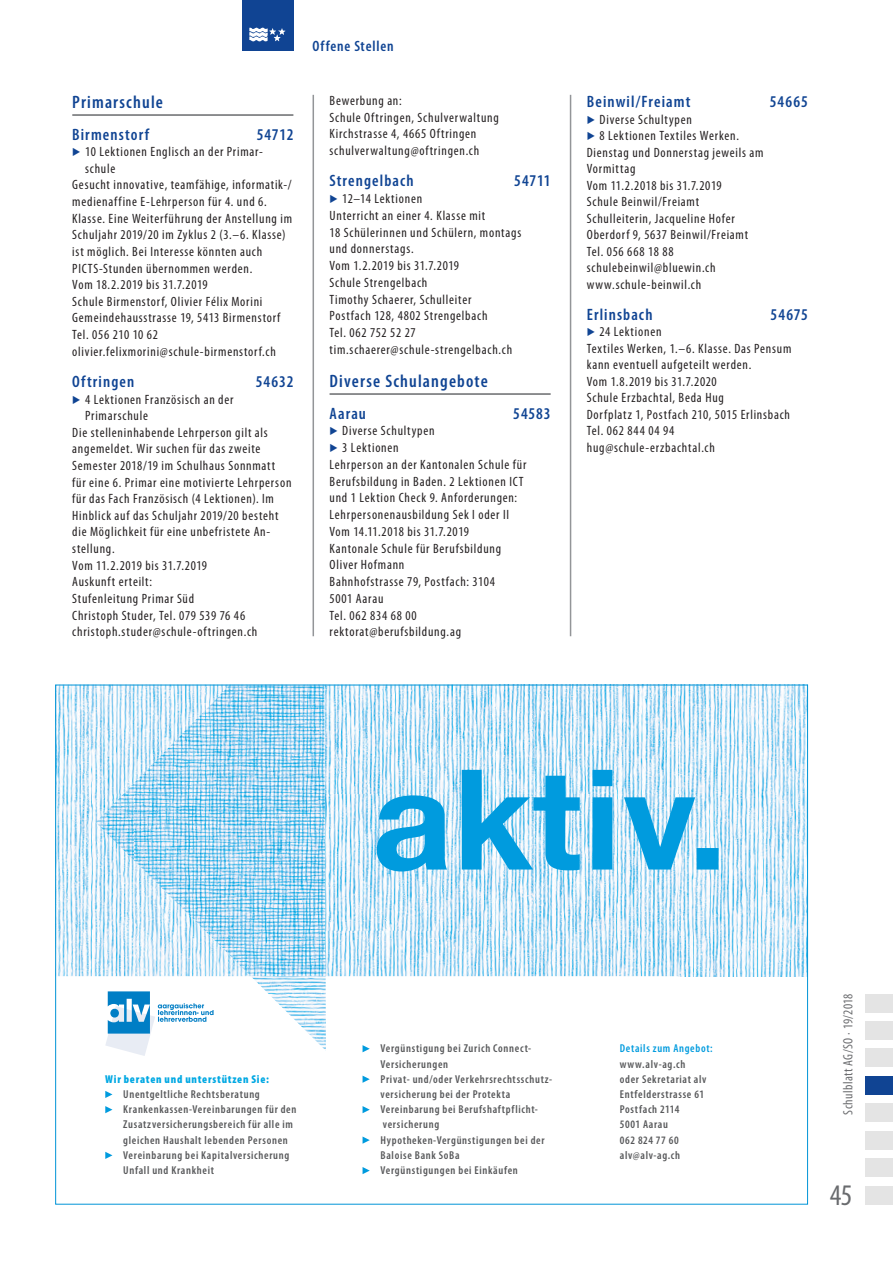
<style>
.page{position:relative;width:893px;height:1263px;background:#fff}
.page>*{position:absolute;margin:0;border:0;box-sizing:border-box;transform-origin:0 0}
.t1{font:condensed 30px "Myriad Pro";color:#696b6e}
.t2{font:600 condensed 18px "Myriad Pro";letter-spacing:.065em;color:#104493}
.t3{font:600 condensed 16.5px "Myriad Pro";letter-spacing:.065em;color:#104493}
.t4{font:600 condensed 15px "Myriad Pro";letter-spacing:.055em;color:#104493}
.t5{font:condensed 13.5px/16.8px "Myriad Pro";letter-spacing:.055em;color:#231f20}
.t6{font:condensed 13.5px "Myriad Pro";letter-spacing:.035em;color:#231f20}
.t7{font:condensed 13.5px "Myriad Pro";letter-spacing:.03em;color:#6c6d70}
.t8{font:600 condensed 11.4px/15.3px "Myriad Pro";letter-spacing:.06em;color:#57585a}
.t9{font:900 condensed 11.4px "Myriad Pro";letter-spacing:.065em;color:#00a8e3}
.t10{font:600 condensed 11.4px "Myriad Pro";letter-spacing:.06em;color:#009bde}
</style>
<div class="page">
<div style="left:242px;top:0;width:51px;height:51px;background:#104493"></div>
<div style="left:865px;top:1021px;width:28px;height:18px;background:#e4e4e4"></div>
<div style="left:865px;top:994px;width:28px;height:18px;background:#e4e4e4"></div>
<div style="left:865px;top:1048px;width:28px;height:19px;background:#e4e4e4"></div>
<div style="left:865px;top:1103px;width:28px;height:19px;background:#e4e4e4"></div>
<div style="left:865px;top:1131px;width:28px;height:18px;background:#e4e4e4"></div>
<div style="left:865px;top:1186px;width:28px;height:18px;background:#e4e4e4"></div>
<div style="left:865px;top:1158px;width:28px;height:19px;background:#e4e4e4"></div>
<svg style="left:249px;top:28px;width:36px;height:13px"></svg>
<div style="left:865px;top:1076px;width:28px;height:18px;background:#104493"></div>
<hr style="left:570px;top:95px;width:1px;height:541px;background:#939598">
<hr style="left:313px;top:95px;width:1px;height:541px;background:#939598">
<hr style="left:72px;top:114px;width:221px;height:2px;background:#696b6e">
<hr style="left:330px;top:393px;width:221px;height:2px;background:#696b6e">
<svg style="left:105px;top:1091px;width:7px;height:7px"></svg>
<svg style="left:105px;top:1106px;width:7px;height:7px"></svg>
<svg style="left:105px;top:1152px;width:7px;height:7px"></svg>
<svg style="left:363px;top:1045px;width:7px;height:7px"></svg>
<svg style="left:363px;top:1076px;width:7px;height:7px"></svg>
<svg style="left:363px;top:1106px;width:7px;height:7px"></svg>
<svg style="left:363px;top:1136px;width:7px;height:8px"></svg>
<svg style="left:363px;top:1167px;width:7px;height:7px"></svg>
<img style="left:57px;top:687px;width:120px;height:107px">
<img style="left:177px;top:687px;width:33px;height:16px">
<img style="left:325px;top:687px;width:481px;height:289px">
<img style="left:177px;top:703px;width:33px;height:1px">
<img style="left:57px;top:794px;width:74px;height:182px">
<img style="left:131px;top:860px;width:41px;height:116px">
<img style="left:252px;top:976px;width:74px;height:75px">
<img style="left:210px;top:687px;width:115px;height:153px">
<img style="left:172px;top:840px;width:154px;height:136px">
<img style="left:134px;top:704px;width:77px;height:136px">
<img style="left:134px;top:840px;width:38px;height:58px">
<img style="left:96px;top:783px;width:38px;height:77px">
<svg style="left:377px;top:770px;width:341px;height:101px"></svg>
<svg style="left:105px;top:991px;width:109px;height:65px"></svg>
<h2 class="t2" style="left:72px;top:91px;width:92px">Primarschule</h2>
<p class="t3" style="left:72px;top:124px;width:78px">Birmenstorf</p>
<p class="t3" style="left:257px;top:124px;width:38px">54712</p>
<p class="t5" style="left:85px;top:143px;width:179px">10 Lektionen Englisch an der Primar-</p>
<p class="t5" style="left:85px;top:160px;width:32px">schule</p>
<p class="t5" style="left:72px;top:176px;width:221px">Gesucht innovative, teamfähige, informatik-/</p>
<p class="t5" style="left:72px;top:193px;width:196px">medienaffine E-Lehrperson für 4. und 6.</p>
<p class="t5" style="left:72px;top:210px;width:221px">Klasse. Eine Weiterführung der Anstellung im</p>
<p class="t5" style="left:72px;top:226px;width:215px">Schuljahr 2019/20 im Zyklus 2 (3.–6. Klasse)</p>
<p class="t5" style="left:72px;top:243px;width:191px">ist möglich. Bei Interesse könnten auch</p>
<p class="t5" style="left:72px;top:259px;width:182px">PICTS-Stunden übernommen werden.</p>
<p class="t6" style="left:72px;top:276px;width:137px">Vom 18.2.2019 bis 31.7.2019</p>
<p class="t5" style="left:72px;top:293px;width:192px">Schule Birmenstorf, Olivier Félix Morini</p>
<p class="t5" style="left:72px;top:309px;width:210px">Gemeindehausstrasse 19, 5413 Birmenstorf</p>
<p class="t5" style="left:72px;top:326px;width:87px">Tel. 056 210 10 62</p>
<p class="t5" style="left:72px;top:343px;width:205px">olivier.felixmorini@schule-birmenstorf.ch</p>
<p class="t3" style="left:72px;top:371px;width:64px">Oftringen</p>
<p class="t3" style="left:256px;top:371px;width:39px">54632</p>
<p class="t5" style="left:85px;top:390px;width:150px">4 Lektionen Französisch an der</p>
<p class="t5" style="left:85px;top:407px;width:64px">Primarschule</p>
<p class="t5" style="left:72px;top:424px;width:197px">Die stelleninhabende Lehrperson gilt als</p>
<p class="t5" style="left:72px;top:440px;width:190px">angemeldet. Wir suchen für das zweite</p>
<p class="t5" style="left:72px;top:457px;width:204px">Semester 2018/19 im Schulhaus Sonnmatt</p>
<p class="t5" style="left:72px;top:474px;width:221px">für eine 6. Primar eine motivierte Lehrperson</p>
<p class="t5" style="left:72px;top:490px;width:203px">für das Fach Französisch (4 Lektionen). Im</p>
<p class="t5" style="left:72px;top:507px;width:208px">Hinblick auf das Schuljahr 2019/20 besteht</p>
<p class="t5" style="left:72px;top:523px;width:200px">die Möglichkeit für eine unbefristete An-</p>
<p class="t5" style="left:72px;top:540px;width:44px">stellung.</p>
<p class="t6" style="left:72px;top:557px;width:136px">Vom 11.2.2019 bis 31.7.2019</p>
<p class="t5" style="left:72px;top:573px;width:81px">Auskunft erteilt:</p>
<p class="t5" style="left:72px;top:590px;width:123px">Stufenleitung Primar Süd</p>
<p class="t5" style="left:72px;top:606px;width:175px">Christoph Studer, Tel. 079 539 76 46</p>
<p class="t5" style="left:72px;top:623px;width:187px">christoph.studer@schule-oftringen.ch</p>
<p class="t4" style="left:313px;top:37px;width:83px">Offene Stellen</p>
<p class="t5" style="left:330px;top:92px;width:171px">Bewerbung an:<br>Schule Oftringen, Schulverwaltung<br>Kirchstrasse 4, 4665 Oftringen schulverwaltung@oftringen.ch</p>
<p class="t3" style="left:330px;top:171px;width:86px">Strengelbach</p>
<p class="t3" style="left:514px;top:171px;width:38px">54711</p>
<p class="t5" style="left:330px;top:190px;width:193px;text-indent:13px">12–14 Lektionen<br>Unterricht an einer 4. Klasse mit<br>18 Schülerinnen und Schülern, montags und donnerstags.<br>Vom 1.2.2019 bis 31.7.2019<br>Schule Strengelbach<br>Timothy Schaerer, Schulleiter<br>Postfach 128, 4802 Strengelbach<br>Tel. 062 752 52 27 tim.schaerer@schule-strengelbach.ch</p>
<h2 class="t2" style="left:330px;top:370px;width:160px">Diverse Schulangebote</h2>
<p class="t3" style="left:330px;top:403px;width:38px">Aarau</p>
<p class="t3" style="left:513px;top:403px;width:39px">54583</p>
<p class="t5" style="left:342px;top:422px;width:94px">Diverse Schultypen</p>
<p class="t5" style="left:342px;top:439px;width:58px">3 Lektionen</p>
<p class="t5" style="left:330px;top:456px;width:198px">Lehrperson an der Kantonalen Schule für</p>
<p class="t5" style="left:330px;top:473px;width:196px">Berufsbildung in Baden. 2 Lektionen ICT</p>
<p class="t5" style="left:330px;top:489px;width:189px">und 1 Lektion Check 9. Anforderungen:</p>
<p class="t5" style="left:330px;top:506px;width:181px">Lehrpersonenausbildung Sek I oder II</p>
<p class="t6" style="left:330px;top:523px;width:141px">Vom 14.11.2018 bis 31.7.2019</p>
<p class="t5" style="left:330px;top:539px;width:173px">Kantonale Schule für Berufsbildung</p>
<p class="t5" style="left:330px;top:556px;width:76px">Oliver Hofmann</p>
<p class="t5" style="left:330px;top:573px;width:167px">Bahnhofstrasse 79, Postfach: 3104</p>
<p class="t5" style="left:330px;top:590px;width:55px">5001 Aarau</p>
<p class="t5" style="left:330px;top:606px;width:89px">Tel. 062 834 68 00</p>
<p class="t5" style="left:330px;top:623px;width:133px">rektorat@berufsbildung.ag</p>
<p class="t3" style="left:587px;top:92px;width:105px">Beinwil/Freiamt</p>
<p class="t3" style="left:770px;top:92px;width:40px">54665</p>
<p class="t5" style="left:600px;top:111px;width:94px">Diverse Schultypen</p>
<p class="t5" style="left:600px;top:127px;width:141px">8 Lektionen Textiles Werken.</p>
<p class="t5" style="left:587px;top:144px;width:178px">Dienstag und Donnerstag jeweils am</p>
<p class="t5" style="left:587px;top:160px;width:50px">Vormittag</p>
<p class="t6" style="left:587px;top:177px;width:136px">Vom 11.2.2018 bis 31.7.2019</p>
<p class="t5" style="left:587px;top:193px;width:114px">Schule Beinwil/Freiamt</p>
<p class="t5" style="left:587px;top:210px;width:149px">Schulleiterin, Jacqueline Hofer</p>
<p class="t5" style="left:587px;top:226px;width:163px">Oberdorf 9, 5637 Beinwil/Freiamt</p>
<p class="t5" style="left:587px;top:243px;width:88px">Tel. 056 668 18 88</p>
<p class="t5" style="left:587px;top:259px;width:130px">schulebeinwil@bluewin.ch</p>
<p class="t5" style="left:587px;top:276px;width:116px">www.schule-beinwil.ch</p>
<p class="t3" style="left:587px;top:304px;width:67px">Erlinsbach</p>
<p class="t3" style="left:771px;top:304px;width:39px">54675</p>
<p class="t5" style="left:587px;top:323px;width:206px;text-indent:13px">24 Lektionen<br>Textiles Werken, 1.–6. Klasse. Das Pensum kann eventuell aufgeteilt werden.<br>Vom 1.8.2019 bis 31.7.2020<br>Schule Erzbachtal, Beda Hug<br>Dorfplatz 1, Postfach 210, 5015 Erlinsbach<br>Tel. 062 844 04 94 hug@schule-erzbachtal.ch</p>
<p class="t9" style="left:105px;top:1073px;width:165px">Wir beraten und unterstützen Sie:</p>
<p class="t8" style="left:123px;top:1086px;width:175px">Unentgeltliche Rechtsberatung Krankenkassen-Vereinbarungen für den Zusatzversicherungsbereich für alle im gleichen Haushalt lebenden Personen Vereinbarung bei Kapitalversicherung Unfall und Krankheit</p>
<p class="t8" style="left:381px;top:1041px;width:173px">Vergünstigung bei Zurich Connect-<br>Versicherungen<br>Privat- und/oder Verkehrsrechtsschutz&shy;versicherung bei der Protekta<br>Vereinbarung bei Berufshaftpflicht&shy;versicherung<br>Hypotheken-Vergünstigungen bei der<br>Baloise Bank SoBa<br>Vergünstigungen bei Einkäufen</p>
<p class="t10" style="left:620px;top:1041px;width:94px">Details zum Angebot:</p>
<p class="t8" style="left:620px;top:1056px;width:88px">www.alv-ag.ch oder Sekretariat alv<br>Entfelderstrasse 61<br>Postfach 2114<br>5001 Aarau<br>062 824 77 60 alv@alv-ag.ch</p>
<p class="t7" style="left:840px;top:1115px;width:123px;rotate:-90deg">Schulblatt AG/SO · 19/2018</p>
<h1 class="t1" style="left:830px;top:1176px;width:24px">45</h1>
</div>
